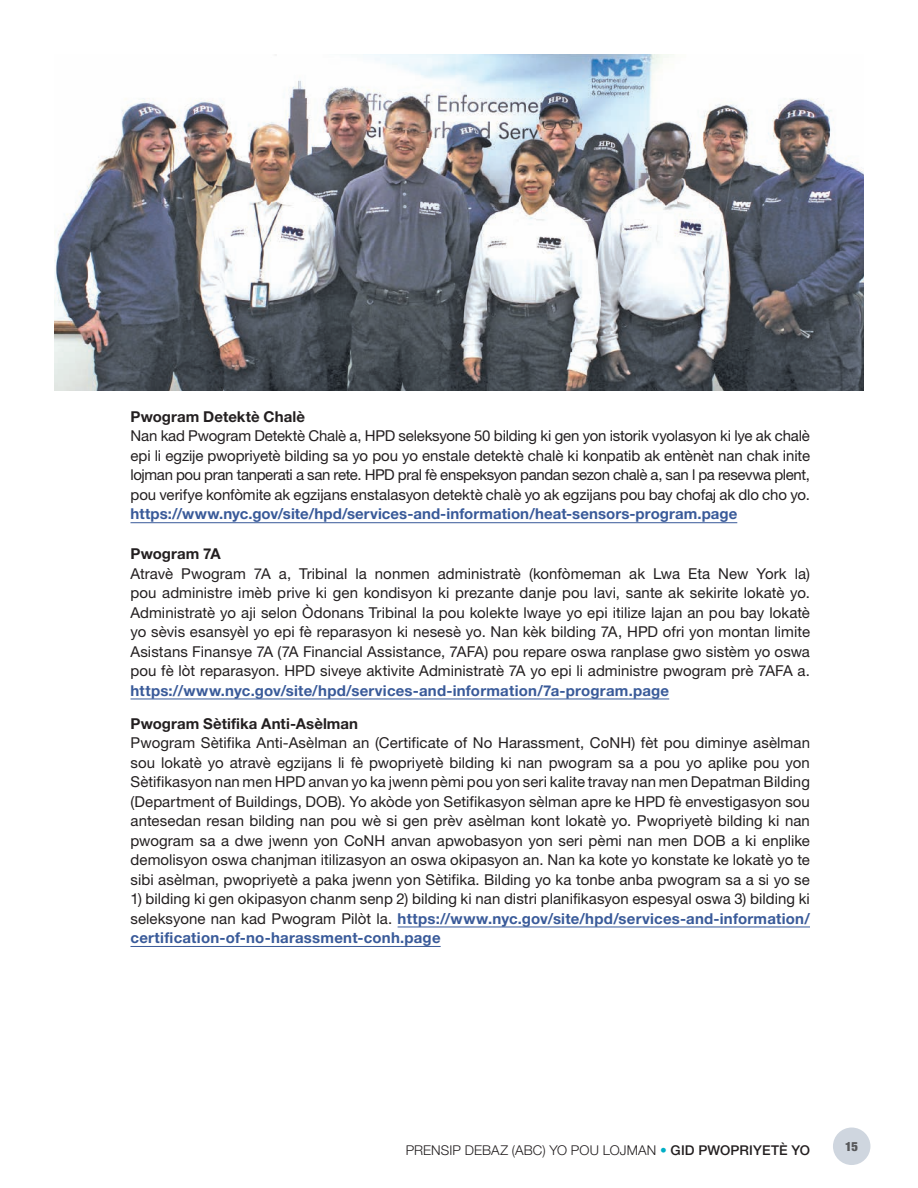
<style>
.page{position:relative;width:918px;height:1188px;background:#fff}
.page>*{position:absolute;margin:0;border:0;box-sizing:border-box;transform-origin:0 0}
.t1{font:15px/19.5px "Helvetica Neue LT Std";color:#231f20;text-align:justify}
.t2{font:700 15px "Helvetica Neue LT Std";letter-spacing:.01em;color:#395a99}
.t3{font:700 15px "Helvetica Neue LT Std";letter-spacing:.005em;color:#231f20}
.t4{font:300 13.5px "Helvetica Neue LT Std";letter-spacing:.01em;color:#231f20}
.t5{font:900 condensed 12.75px "Helvetica Neue LT Std";color:#57585a}
.s1{font-weight:700;color:#395a99}
.s2{color:#00aec5}
.s3{font-weight:500}
</style>
<div class="page">
<div style="left:833px;top:1128px;width:37px;height:37px;background:#cfd6df;border-radius:50%"></div>
<hr style="left:130px;top:522px;width:607px;height:1px;background:#395a99">
<hr style="left:130px;top:699px;width:539px;height:1px;background:#395a99">
<hr style="left:398px;top:927px;width:412px;height:1px;background:#395a99">
<hr style="left:130px;top:946px;width:311px;height:1px;background:#395a99">
<img style="left:54px;top:54px;width:810px;height:337px">
<p class="t3" style="left:130px;top:407px;width:176px">Pwogram Detektè Chalè</p>
<p class="t1" style="left:130px;top:426px;width:681px">Nan kad Pwogram Detektè Chalè a, HPD seleksyone 50 bilding ki gen yon istorik vyolasyon ki lye ak chalè epi li egzije pwopriyetè bilding sa yo pou yo enstale detektè chalè ki konpatib ak entènèt nan chak inite lojman pou pran tanperati a san rete. HPD pral fè enspeksyon pandan sezon chalè a, san l pa resevwa plent, pou verifye konfòmite ak egzijans enstalasyon detektè chalè yo ak egzijans pou bay chofaj ak dlo cho yo.</p>
<p class="t2" style="left:130px;top:505px;width:608px">https://www.nyc.gov/site/hpd/services-and-information/heat-sensors-program.page</p>
<p class="t3" style="left:130px;top:545px;width:92px">Pwogram 7A</p>
<p class="t1" style="left:130px;top:563px;width:681px">Atravè Pwogram 7A a, Tribinal la nonmen administratè (konfòmeman ak Lwa Eta New York la) pou administre imèb prive ki gen kondisyon ki prezante danje pou lavi, sante ak sekirite lokatè yo.<br>Administratè yo aji selon Òdonans Tribinal la pou kolekte lwaye yo epi itilize lajan an pou bay lokatè yo sèvis esansyèl yo epi fè reparasyon ki nesesè yo. Nan kèk bilding 7A, HPD ofri yon montan limite Asistans Finansye 7A (7A Financial Assistance, 7AFA) pou repare oswa ranplase gwo sistèm yo oswa pou fè lòt reparasyon. HPD siveye aktivite Administratè 7A yo epi li administre pwogram prè 7AFA a.</p>
<p class="t2" style="left:130px;top:681px;width:540px">https://www.nyc.gov/site/hpd/services-and-information/7a-program.page</p>
<p class="t3" style="left:130px;top:714px;width:229px">Pwogram Sètifika Anti-Asèlman</p>
<p class="t1" style="left:130px;top:733px;width:681px">Pwogram Sètifika Anti-Asèlman an (Certificate of No Harassment, CoNH) fèt pou diminye asèlman sou lokatè yo atravè egzijans li fè pwopriyetè bilding ki nan pwogram sa a pou yo aplike pou yon Sètifikasyon nan men HPD anvan yo ka jwenn pèmi pou yon seri kalite travay nan men Depatman Bilding (Department of Buildings, DOB). Yo akòde yon Setifikasyon sèlman apre ke HPD fè envestigasyon sou antesedan resan bilding nan pou wè si gen prèv asèlman kont lokatè yo. Pwopriyetè bilding ki nan pwogram sa a dwe jwenn yon CoNH anvan apwobasyon yon seri pèmi nan men DOB a ki enplike demolisyon oswa chanjman itilizasyon an oswa okipasyon an. Nan ka kote yo konstate ke lokatè yo te sibi asèlman, pwopriyetè a paka jwenn yon Sètifika. Bilding yo ka tonbe anba pwogram sa a si yo se</p>
<p class="t1" style="left:130px;top:889px;width:681px">1) bilding ki gen okipasyon chanm senp 2) bilding ki nan distri planifikasyon espesyal oswa 3) bilding ki seleksyone nan kad Pwogram Pilòt la. <span class="s1">https://www.nyc.gov/site/hpd/services-and-information/ certification-of-no-harassment-conh.page</span></p>
<p class="t4" style="left:406px;top:1142px;width:406px">PRENSIP DEBAZ (ABC) YO POU LOJMAN <span class="s2">•</span> <span class="s3">GID PWOPRIYETÈ YO</span></p>
<p class="t5" style="left:845px;top:1138px;width:15px">15</p>
</div>
